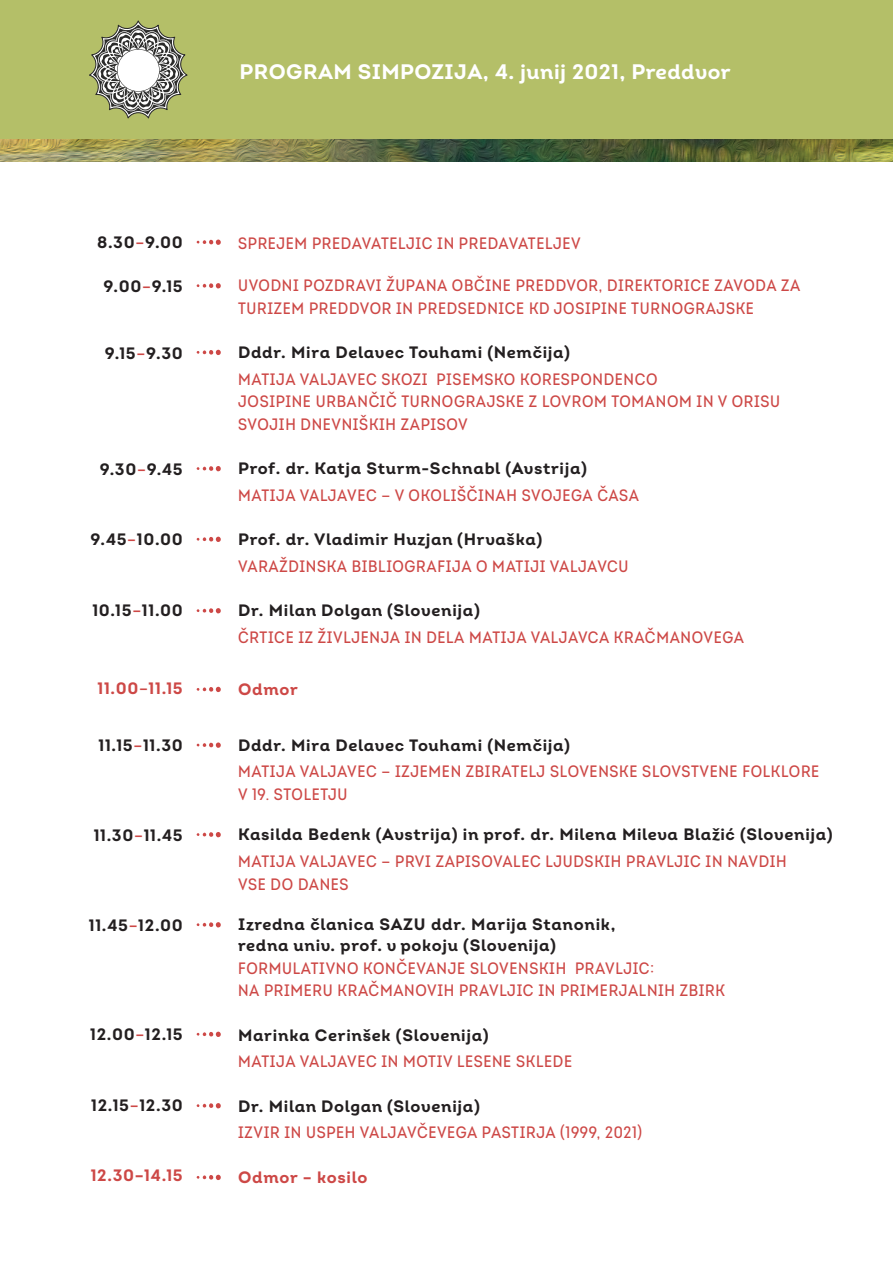
<style>
.page{position:relative;width:893px;height:1263px;background:#fff}
.page>*{position:absolute;margin:0;border:0;box-sizing:border-box;transform-origin:0 0}
.t1{font:21px "Intro Bold Alt";letter-spacing:.02em;color:#fff}
.t2{font:16.5px/22.5px "Intro Cond Medium Alt";letter-spacing:.04em;color:#cd4846}
.t3{font:16.5px/21px "Intro Bold Alt";letter-spacing:.04em;color:#231f20}
.t4{font:16.5px "Intro Bold Alt";letter-spacing:.04em;color:#cd4846}
.s1{font-family:"Intro Semi Bold Alt";color:#cd4846}
.s2{font-family:"Intro Semi Bold Alt"}
</style>
<div class="page">
<svg style="left:197px;top:240px;width:24px;height:5px"></svg>
<svg style="left:197px;top:283px;width:24px;height:5px"></svg>
<svg style="left:197px;top:350px;width:24px;height:5px"></svg>
<svg style="left:197px;top:466px;width:24px;height:5px"></svg>
<svg style="left:197px;top:537px;width:24px;height:5px"></svg>
<svg style="left:197px;top:608px;width:24px;height:5px"></svg>
<svg style="left:197px;top:687px;width:24px;height:5px"></svg>
<svg style="left:197px;top:742px;width:24px;height:6px"></svg>
<svg style="left:197px;top:832px;width:24px;height:5px"></svg>
<svg style="left:197px;top:922px;width:24px;height:5px"></svg>
<svg style="left:197px;top:1032px;width:24px;height:5px"></svg>
<svg style="left:197px;top:1103px;width:24px;height:5px"></svg>
<svg style="left:197px;top:1175px;width:24px;height:5px"></svg>
<img style="left:0;top:139px;width:893px;height:23px">
<div style="left:0;top:0;width:893px;height:139px;background:#b4bf68"></div>
<svg style="left:89px;top:20px;width:99px;height:99px"></svg>
<p class="t1" style="left:240px;top:59px;width:493px">PROGRAM SIMPOZIJA, 4. junij 2021, Preddvor</p>
<p class="t3" style="left:97px;top:232px;width:87px">8.30<span class="s1">–</span>9.00</p>
<p class="t3" style="left:104px;top:275px;width:81px">9.00<span class="s1">–</span>9.15</p>
<p class="t3" style="left:105px;top:343px;width:80px">9.15<span class="s1">–</span>9.30</p>
<p class="t3" style="left:100px;top:458px;width:85px">9.30<span class="s1">–</span>9.45</p>
<p class="t3" style="left:91px;top:529px;width:94px">9.45<span class="s1">–</span>10.00</p>
<p class="t3" style="left:92px;top:599px;width:92px">10.15<span class="s1">–</span>11.00</p>
<p class="t4" style="left:98px;top:678px;width:87px">11.00<span class="s2">–</span>11.15</p>
<p class="t3" style="left:99px;top:734px;width:86px">11.15<span class="s1">–</span>11.30</p>
<p class="t3" style="left:94px;top:824px;width:91px">11.30<span class="s1">–</span>11.45</p>
<p class="t3" style="left:89px;top:914px;width:95px">11.45<span class="s1">–</span>12.00</p>
<p class="t3" style="left:90px;top:1024px;width:94px">12.00<span class="s1">–</span>12.15</p>
<p class="t3" style="left:91px;top:1094px;width:93px">12.15<span class="s1">–</span>12.30</p>
<p class="t4" style="left:91px;top:1165px;width:94px">12.30–14.15</p>
<p class="t2" style="left:238px;top:232px;width:344px">SPREJEM PREDAVATELJIC IN PREDAVATELJEV</p>
<p class="t2" style="left:238px;top:274px;width:564px">UVODNI POZDRAVI ŽUPANA OBČINE PREDDVOR, DIREKTORICE ZAVODA ZA<br>TURIZEM PREDDVOR IN PREDSEDNICE KD JOSIPINE TURNOGRAJSKE</p>
<p class="t3" style="left:238px;top:342px;width:333px">Dddr. Mira Delavec Touhami (Nemčija)</p>
<p class="t2" style="left:238px;top:368px;width:544px">MATIJA VALJAVEC SKOZI PISEMSKO KORESPONDENCO<br>JOSIPINE URBANČIČ TURNOGRAJSKE Z LOVROM TOMANOM IN V ORISU<br>SVOJIH DNEVNIŠKIH ZAPISOV</p>
<p class="t3" style="left:238px;top:458px;width:350px">Prof. dr. Katja Sturm-Schnabl (Avstrija)</p>
<p class="t2" style="left:238px;top:484px;width:402px">MATIJA VALJAVEC — V OKOLIŠČINAH SVOJEGA ČASA</p>
<p class="t3" style="left:238px;top:529px;width:306px">Prof. dr. Vladimir Huzjan (Hrvaška)</p>
<p class="t2" style="left:238px;top:555px;width:392px">VARAŽDINSKA BIBLIOGRAFIJA O MATIJI VALJAVCU</p>
<p class="t3" style="left:238px;top:600px;width:243px">Dr. Milan Dolgan (Slovenija)</p>
<p class="t2" style="left:238px;top:626px;width:507px">ČRTICE IZ ŽIVLJENJA IN DELA MATIJA VALJAVCA KRAČMANOVEGA</p>
<p class="t4" style="left:238px;top:678px;width:61px">Odmor</p>
<p class="t3" style="left:238px;top:734px;width:333px">Dddr. Mira Delavec Touhami (Nemčija)</p>
<p class="t2" style="left:238px;top:760px;width:583px">MATIJA VALJAVEC — IZJEMEN ZBIRATELJ SLOVENSKE SLOVSTVENE FOLKLORE<br>V 19. STOLETJU</p>
<p class="t3" style="left:238px;top:824px;width:596px">Kasilda Bedenk (Avstrija) in prof. dr. Milena Mileva Blažić (Slovenija)</p>
<p class="t2" style="left:238px;top:850px;width:550px">MATIJA VALJAVEC — PRVI ZAPISOVALEC LJUDSKIH PRAVLJIC IN NAVDIH<br>VSE DO DANES</p>
<p class="t3" style="left:238px;top:914px;width:379px">Izredna članica SAZU ddr. Marija Stanonik, redna univ. prof. v pokoju (Slovenija)</p>
<p class="t2" style="left:238px;top:957px;width:488px">FORMULATIVNO KONČEVANJE SLOVENSKIH PRAVLJIC:<br>NA PRIMERU KRAČMANOVIH PRAVLJIC IN PRIMERJALNIH ZBIRK</p>
<p class="t3" style="left:238px;top:1024px;width:252px">Marinka Cerinšek (Slovenija)</p>
<p class="t2" style="left:238px;top:1050px;width:335px">MATIJA VALJAVEC IN MOTIV LESENE SKLEDE</p>
<p class="t3" style="left:238px;top:1095px;width:243px">Dr. Milan Dolgan (Slovenija)</p>
<p class="t2" style="left:238px;top:1121px;width:406px">IZVIR IN USPEH VALJAVČEVEGA PASTIRJA (1999, 2021)</p>
<p class="t4" style="left:238px;top:1166px;width:131px">Odmor – kosilo</p>
</div>
